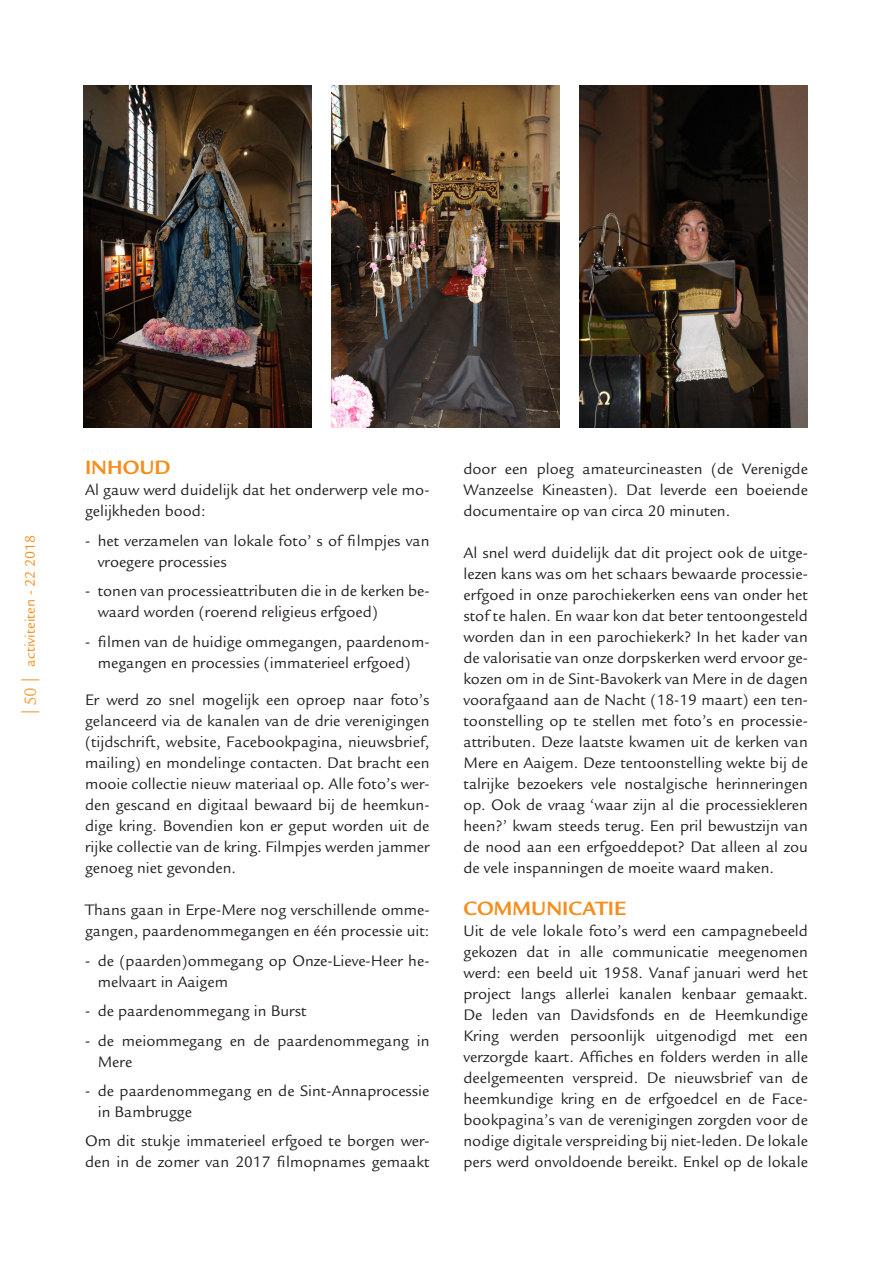
<style>
.page{position:relative;width:893px;height:1263px;background:#fff}
.page>*{position:absolute;margin:0;border:0;box-sizing:border-box;transform-origin:0 0}
.N_TUSSENTITEL{font:700 21px "Legacy Sans Std";color:#f68e1e}
.N_Tekst{font:16.5px/21px "Legacy Sans Std";color:#231f20}
.t1{font:15px "Legacy Sans Std";color:#f68e1e}
.s1{font-family:"Myriad Pro";font-size:18px;color:#f9a249}
.s2{font-size:18px;color:#f9a249}
</style>
<div class="page">
<img style="left:83px;top:85px;width:228px;height:342px">
<img style="left:331px;top:85px;width:229px;height:342px">
<img style="left:580px;top:85px;width:228px;height:342px">
<p class="t1" style="left:22px;top:714px;width:181px;rotate:-90deg"><span class="s1">|</span> <span class="s2">50</span> <span class="s1">|</span> activiteiten - 22 2018</p>
<p class="N_TUSSENTITEL" style="left:85px;top:455px;width:87px">INHOUD</p>
<p class="N_Tekst" style="left:85px;top:479px;width:346px">Al gauw werd duidelijk dat het onderwerp vele mo&shy;gelijkheden bood:</p>
<p class="N_Tekst" style="left:98px;top:530px;width:333px;text-indent:-13px">- het verzamelen van lokale foto’ s of filmpjes van vroegere processies</p>
<p class="N_Tekst" style="left:98px;top:580px;width:333px;text-indent:-13px">- tonen van processieattributen die in de kerken be&shy;waard worden (roerend religieus erfgoed)</p>
<p class="N_Tekst" style="left:85px;top:631px;width:346px;text-align:center">- filmen van de huidige ommegangen, paardenom&shy;megangen en processies (immaterieel erfgoed)</p>
<p class="N_Tekst" style="left:85px;top:689px;width:346px;text-align:justify">Er werd zo snel mogelijk een oproep naar foto’s gelanceerd via de kanalen van de drie verenigingen (tijdschrift, website, Facebookpagina, nieuwsbrief, mailing) en mondelinge contacten. Dat bracht een mooie collectie nieuw materiaal op. Alle foto’s wer&shy;den gescand en digitaal bewaard bij de heemkun&shy;dige kring. Bovendien kon er geput worden uit de rijke collectie van de kring. Filmpjes werden jammer genoeg niet gevonden.</p>
<p class="N_Tekst" style="left:85px;top:899px;width:346px">Thans gaan in Erpe-Mere nog verschillende omme&shy;gangen, paardenommegangen en één processie uit:</p>
<p class="N_Tekst" style="left:98px;top:950px;width:333px;text-indent:-13px">- de (paarden)ommegang op Onze-Lieve-Heer he&shy;melvaart in Aaigem</p>
<p class="N_Tekst" style="left:85px;top:1000px;width:223px">- de paardenommegang in Burst</p>
<p class="N_Tekst" style="left:98px;top:1030px;width:333px;text-indent:-13px">- de meiommegang en de paardenommegang in<br>Mere</p>
<p class="N_Tekst" style="left:98px;top:1080px;width:333px;text-indent:-13px">- de paardenommegang en de Sint-Annaprocessie in Bambrugge</p>
<p class="N_Tekst" style="left:85px;top:1130px;width:346px">Om dit stukje immaterieel erfgoed te borgen wer&shy;den in de zomer van 2017 filmopnames gemaakt</p>
<p class="N_Tekst" style="left:463px;top:458px;width:346px;text-align:justify">door een ploeg amateurcineasten (de Verenigde Wanzeelse Kineasten). Dat leverde een boeiende documentaire op van circa 20 minuten.</p>
<p class="N_Tekst" style="left:463px;top:542px;width:346px;text-align:justify">Al snel werd duidelijk dat dit project ook de uitge&shy;lezen kans was om het schaars bewaarde processie&shy;erfgoed in onze parochiekerken eens van onder het stof te halen. En waar kon dat beter tentoongesteld worden dan in een parochiekerk? In het kader van de valorisatie van onze dorpskerken werd ervoor ge&shy;kozen om in de Sint-Bavokerk van Mere in de dagen voorafgaand aan de Nacht (18-19 maart) een ten&shy;toonstelling op te stellen met foto’s en processie&shy;attributen. Deze laatste kwamen uit de kerken van Mere en Aaigem. Deze tentoonstelling wekte bij de talrijke bezoekers vele nostalgische herinneringen op. Ook de vraag ‘waar zijn al die processiekleren heen?’ kwam steeds terug. Een pril bewustzijn van de nood aan een erfgoeddepot? Dat alleen al zou de vele inspanningen de moeite waard maken.</p>
<p class="N_TUSSENTITEL" style="left:463px;top:896px;width:164px">COMMUNICATIE</p>
<p class="N_Tekst" style="left:463px;top:920px;width:346px;text-align:justify">Uit de vele lokale foto’s werd een campagnebeeld gekozen dat in alle communicatie meegenomen werd: een beeld uit 1958. Vanaf januari werd het project langs allerlei kanalen kenbaar gemaakt.<br>De leden van Davidsfonds en de Heemkundige Kring werden persoonlijk uitgenodigd met een verzorgde kaart. Affiches en folders werden in alle deelgemeenten verspreid. De nieuwsbrief van de heemkundige kring en de erfgoedcel en de Face&shy;bookpagina’s van de verenigingen zorgden voor de nodige digitale verspreiding bij niet-leden. De lokale pers werd onvoldoende bereikt. Enkel op de lokale</p>
</div>
